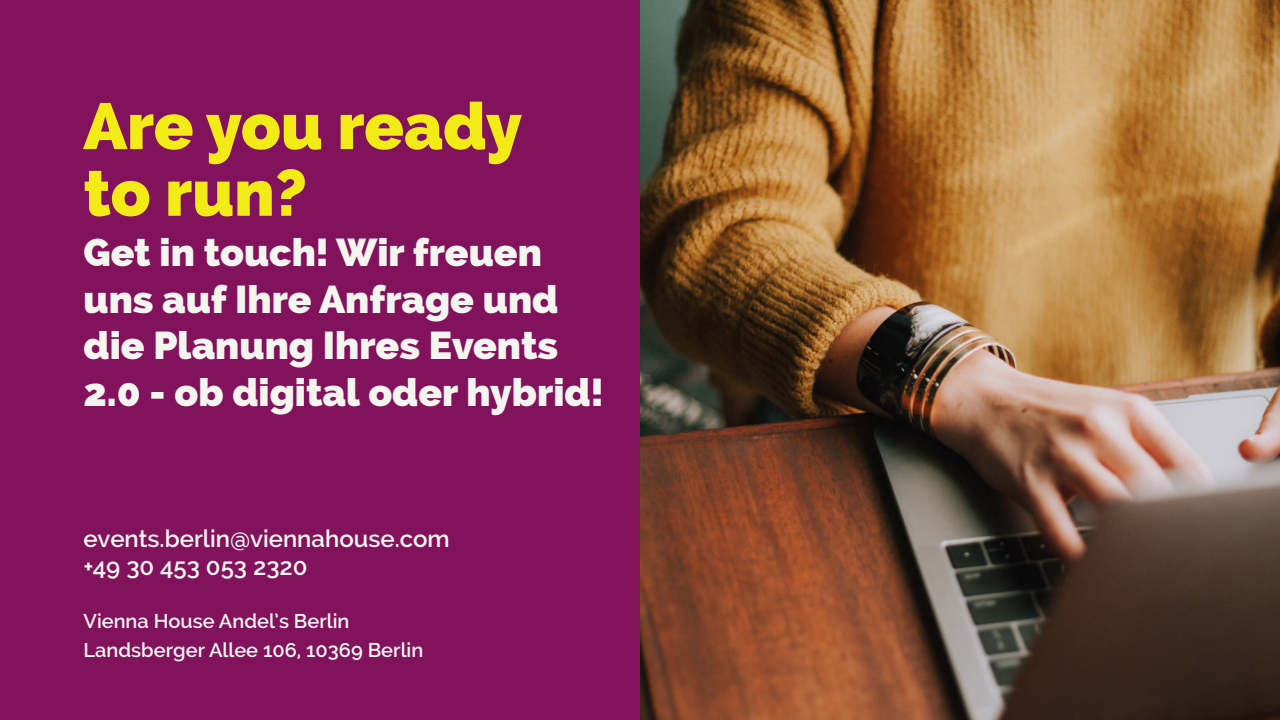
<style>
.page{position:relative;width:1280px;height:720px;background:#82125b}
.page>*{position:absolute;margin:0;border:0;box-sizing:border-box;transform-origin:0 0}
.t1{font:800 65px/66.7px "Raleway";color:#f2eb18}
.t2{font:800 39px/46.8px "Raleway";color:#f5f5f0}
.t3{font:600 24px "Raleway";color:#f5f5f0}
.t4{font:600 20px "Raleway";color:#f5f5f0}
</style>
<div class="page">
<img style="left:640px;top:0;width:640px;height:720px">
<p class="t1" style="left:84px;top:93px;width:440px">Are you ready to run?</p>
<p class="t2" style="left:84px;top:229px;width:522px">Get in touch! Wir freuen uns auf Ihre Anfrage und die Planung Ihres Events<br>2.0 - ob digital oder hybrid!</p>
<p class="t3" style="left:84px;top:524px;width:368px">events.berlin@viennahouse.com</p>
<p class="t3" style="left:84px;top:553px;width:226px">+49 30 453 053 2320</p>
<p class="t4" style="left:84px;top:610px;width:267px">Vienna House Andel’s Berlin</p>
<p class="t4" style="left:84px;top:638px;width:341px">Landsberger Allee 106, 10369 Berlin</p>
</div>
